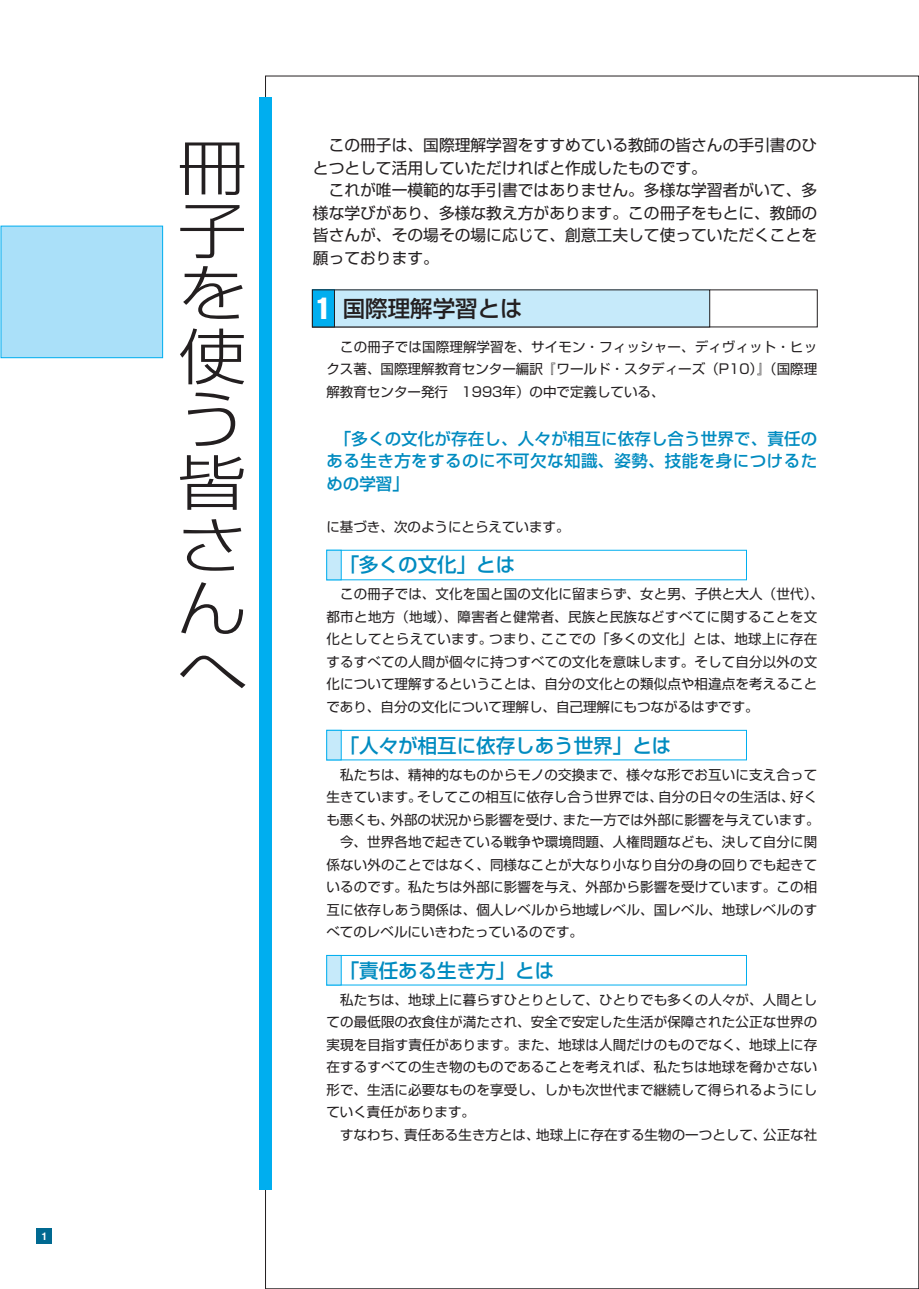
<style>
.page{position:relative;width:919px;height:1289px;background:#fff}
.page>*{position:absolute;margin:0;border:0;box-sizing:border-box;transform-origin:0 0}
.t1{font:300 60px/63px "Shin Go";color:#231f20;scale:1.15 1}
.t2{font:500 22.5px "Shin Go";color:#231f20}
.t3{font:500 19.5px "Shin Go";color:#008bc0}
.t4{font:500 16.5px/22.5px "Shin Go";letter-spacing:.03em;color:#008bc0;text-align:justify}
.t5{font:15.75px/22.5px "Shin Go";color:#231f20}
.t6{font:13.5px/22.5px "Shin Go";letter-spacing:.01em;color:#231f20}
.t7{font:700 10.5px "Helvetica";color:#fff}
.s1{font-family:"Helvetica";font-weight:400;font-stretch:extra-condensed;font-size:30px;color:#fff}
</style>
<div class="page">
<div style="left:259px;top:97px;width:13px;height:1092px;background:#00aeef"></div>
<div style="left:37px;top:1228px;width:15px;height:15px;background:#006991"></div>
<div style="left:1px;top:226px;width:162px;height:132px;background:#aae0f9"></div>
<div style="left:1px;top:226px;width:162px;height:132px;border:1px solid #00aeef"></div>
<div style="left:326px;top:550px;width:15px;height:30px;background:#c6eafa"></div>
<div style="left:326px;top:550px;width:15px;height:30px;border:1px solid #00aeef"></div>
<div style="left:312px;top:290px;width:397px;height:37px;background:#c6eafa"></div>
<div style="left:312px;top:290px;width:22px;height:37px;background:#00aeef"></div>
<div style="left:312px;top:290px;width:23px;height:37px;border:1px solid #231f20"></div>
<div style="left:326px;top:730px;width:420px;height:30px;border:1px solid #00aeef"></div>
<div style="left:326px;top:730px;width:15px;height:30px;background:#c6eafa"></div>
<div style="left:326px;top:730px;width:15px;height:30px;border:1px solid #00aeef"></div>
<div style="left:326px;top:955px;width:420px;height:30px;border:1px solid #00aeef"></div>
<div style="left:326px;top:955px;width:15px;height:30px;background:#c6eafa"></div>
<div style="left:326px;top:955px;width:15px;height:30px;border:1px solid #00aeef"></div>
<p class="t7" style="left:41px;top:1230px;width:7px">1</p>
<h1 class="t1" style="left:178px;top:134px;width:60px">冊子を使う皆さんへ</h1>
<p class="t5" style="left:313px;top:133px;width:506px">　この冊子は、国際理解学習をすすめている教師の皆さんの手引書のひとつとして活用していただければと作成したものです。<br>　これが唯一模範的な手引書ではありません。多様な学習者がいて、多様な学びがあり、多様な教え方があります。この冊子をもとに、教師の皆さんが、その場その場に応じて、創意工夫して使っていただくことを願っております。</p>
<h2 class="t2" style="left:316px;top:294px;width:208px"><span class="s1">1</span> 国際理解学習とは</h2>
<p class="t6" style="left:326px;top:334px;width:492px;text-align:justify">　この冊子では国際理解学習を、サイモン・フィッシャー、ディヴィット・ヒックス著、国際理解教育センター編訳『ワールド・スタディーズ（P10）』（国際理解教育センター発行　1993年）の中で定義している、</p>
<p class="t4" style="left:326px;top:426px;width:492px;text-indent:8px">「多くの文化が存在し、人々が相互に依存し合う世界で、責任のある生き方をするのに不可欠な知識、姿勢、技能を身につけるための学習」</p>
<p class="t6" style="left:326px;top:514px;width:244px">に基づき、次のようにとらえています。</p>
<h3 class="t3" style="left:339px;top:552px;width:177px">「多くの文化」とは</h3>
<p class="t6" style="left:326px;top:582px;width:499px">　この冊子では、文化を国と国の文化に留まらず、女と男、子供と大人（世代）、都市と地方（地域）、障害者と健常者、民族と民族などすべてに関することを文化としてとらえています。つまり、ここでの「多くの文化」とは、地球上に存在するすべての人間が個々に持つすべての文化を意味します。そして自分以外の文化について理解するということは、自分の文化との類似点や相違点を考えることであり、自分の文化について理解し、自己理解にもつながるはずです。</p>
<h3 class="t3" style="left:339px;top:732px;width:333px">「人々が相互に依存しあう世界」とは</h3>
<p class="t6" style="left:326px;top:762px;width:492px">　私たちは、精神的なものからモノの交換まで、様々な形でお互いに支え合って</p>
<p class="t6" style="left:326px;top:784px;width:492px">生きています。そしてこの相互に依存し合う世界では、自分の日々の生活は、好く</p>
<p class="t6" style="left:326px;top:807px;width:494px">も悪くも、外部の状況から影響を受け、また一方では外部に影響を与えています。</p>
<p class="t6" style="left:340px;top:829px;width:478px">今、世界各地で起きている戦争や環境問題、人権問題なども、決して自分に関</p>
<p class="t6" style="left:326px;top:852px;width:492px">係ない外のことではなく、同様なことが大なり小なり自分の身の回りでも起きて</p>
<p class="t6" style="left:326px;top:874px;width:492px">いるのです。私たちは外部に影響を与え、外部から影響を受けています。この相</p>
<p class="t6" style="left:326px;top:897px;width:492px">互に依存しあう関係は、個人レベルから地域レベル、国レベル、地球レベルのす</p>
<p class="t6" style="left:326px;top:919px;width:258px">べてのレベルにいきわたっているのです。</p>
<h3 class="t3" style="left:339px;top:957px;width:216px">「責任ある生き方」とは</h3>
<p class="t6" style="left:326px;top:987px;width:492px">　私たちは、地球上に暮らすひとりとして、ひとりでも多くの人々が、人間としての最低限の衣食住が満たされ、安全で安定した生活が保障された公正な世界の実現を目指す責任があります。また、地球は人間だけのものでなく、地球上に存在するすべての生き物のものであることを考えれば、私たちは地球を脅かさない形で、生活に必要なものを享受し、しかも次世代まで継続して得られるようにしていく責任があります。<br>　すなわち、責任ある生き方とは、地球上に存在する生物の一つとして、公正な社</p>
</div>
